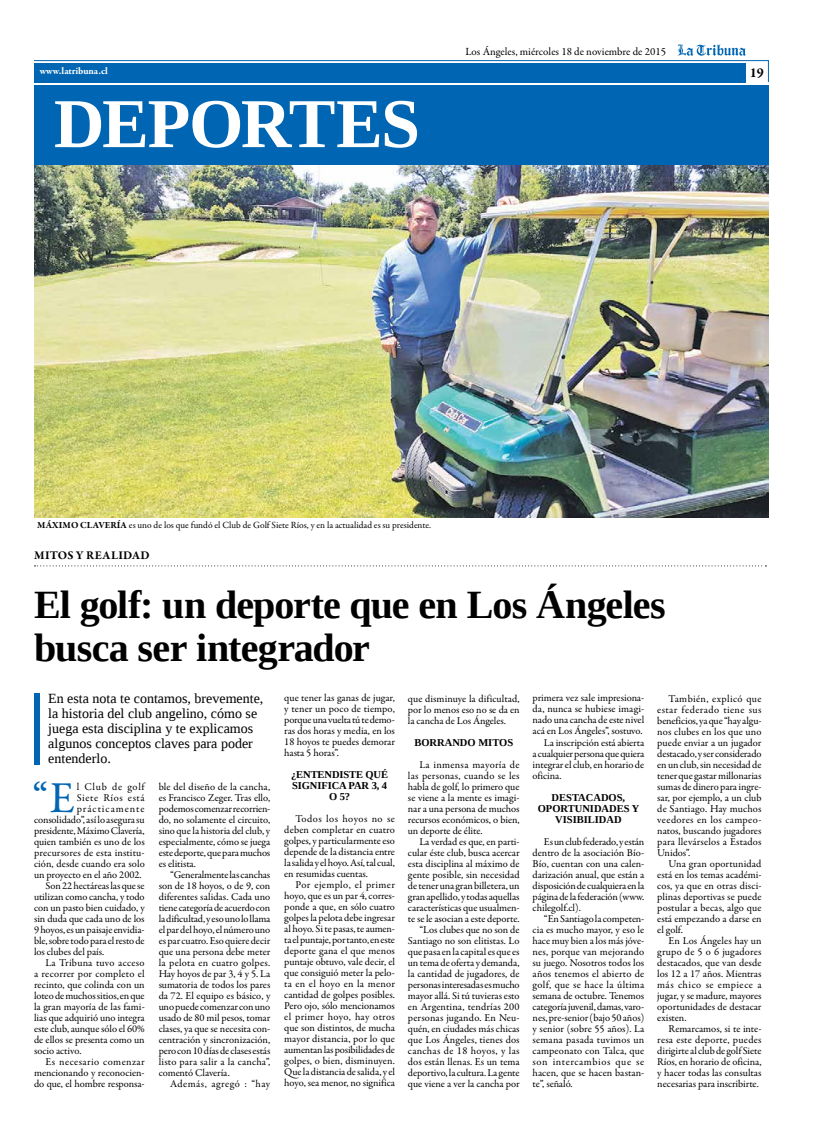
<style>
.page{position:relative;width:820px;height:1134px;background:#fff}
.page>*{position:absolute;margin:0;border:0;box-sizing:border-box;transform-origin:0 0}
.t1{font:700 70px "Liberation Serif";letter-spacing:-.025em;color:#fff}
.t2{font:44.5px "Garamond Premr Pro";color:#0066b3}
.t3{font:700 40px/43px "Liberation Serif";letter-spacing:-.02em;color:#000}
.t4{font:14px/15px "Liberation Serif";color:#000}
.t5{font:700 14px "Garamond Premr Pro";color:#000}
.t6{font:700 12px "Garamond Premr Pro";letter-spacing:.025em;color:#000}
.t7{font:11px "Garamond Premr Pro";color:#000}
.t8{font:10.5px/11px "Garamond Premr Pro";letter-spacing:-.005em;color:#000;text-align:justify}
.t9{font:700 10.5px/11px "Liberation Serif";color:#000;text-align:center}
.t10{font:10.5px "Garamond Premr Pro";letter-spacing:.02em;color:#000}
.t11{font:10.5px "Garamond Premr Pro";letter-spacing:.025em;color:#000}
.t12{font:10.5px "Garamond Premr Pro";letter-spacing:.04em;color:#000}
.t13{font:10.5px "Garamond Premr Pro";letter-spacing:.045em;color:#000}
.t14{font:10.5px "Garamond Premr Pro";letter-spacing:.06em;color:#000}
.t15{font:10.5px "Garamond Premr Pro";letter-spacing:.09em;color:#000}
.t16{font:10.5px "Garamond Premr Pro";letter-spacing:.065em;color:#000}
.t17{font:700 10px "Garamond Premr Pro";letter-spacing:-.005em;color:#fff}
.t18{font:9.5px "Garamond Premr Pro";color:#000}
.s1{font-weight:700}
</style>
<div class="page">
<svg style="left:34px;top:44px;width:735px;height:39px"></svg>
<div style="left:34px;top:63px;width:711px;height:19px;background:#0066b3"></div>
<div style="left:34px;top:85px;width:734px;height:80px;background:#0066b3"></div>
<svg style="left:35px;top:565px;width:731px;height:1px"></svg>
<div style="left:34px;top:693px;width:6px;height:72px;background:#0066b3"></div>
<img style="left:35px;top:165px;width:733px;height:352px">
<p class="t7" style="left:465px;top:45px;width:202px">Los Ángeles, miércoles 18 de noviembre de 2015</p>
<p class="t17" style="left:40px;top:65px;width:70px">www.latribuna.cl</p>
<h3 class="t5" style="left:749px;top:64px;width:16px">19</h3>
<h1 class="t1" style="left:54px;top:77px;width:367px">DEPORTES</h1>
<p class="t18" style="left:37px;top:520px;width:395px"><span class="s1">MÁXIMO CLAVERÍA</span> es uno de los que fundó el Club de Golf Siete Ríos, y en la actualidad es su presidente.</p>
<p class="t6" style="left:34px;top:548px;width:117px">MITOS Y REALIDAD</p>
<h3 class="t3" style="left:34px;top:582px;width:633px">El golf: un deporte que en Los Ángeles busca ser integrador</h3>
<h3 class="t4" style="left:48px;top:691px;width:217px">En esta nota te contamos, brevemente, la historia del club angelino, cómo se juega esta disciplina y te explicamos algunos conceptos claves para poder entenderlo.</h3>
<h2 class="t2" style="left:32px;top:771px;width:44px">“E</h2>
<p class="t16" style="left:77px;top:780px;width:69px">l Club de golf</p>
<p class="t8" style="left:284px;top:693px;width:112px">que tener las ganas de jugar, y tener un poco de tiempo, porque una vuelta tú te demo&shy;ras dos horas y media, en los 18 hoyos te puedes demorar hasta 5 horas”.</p>
<p class="t9" style="left:291px;top:769px;width:98px">¿ENTENDISTE QUÉ<br>SIGNIFICA PAR 3, 4<br>O 5?</p>
<p class="t8" style="left:284px;top:814px;width:112px;text-indent:11px">Todos los hoyos no se deben completar en cuatro golpes, y particularmente eso depende de la distancia entre la salida y el hoyo. Así, tal cual, en resumidas cuentas.</p>
<p class="t8" style="left:284px;top:880px;width:112px;text-indent:11px">Por ejemplo, el primer hoyo, que es un par 4, corres&shy;ponde a que, en sólo cuatro golpes la pelota debe ingresar al hoyo. Si te pasas, te aumen&shy;ta el puntaje, por tanto, en este deporte gana el que menos puntaje obtuvo, vale decir, el que consiguió meter la pelo&shy;ta en el hoyo en la menor cantidad de golpes posibles.<br>Pero ojo, sólo mencionamos el primer hoyo, hay otros que son distintos, de mucha mayor distancia, por lo que aumentan las posibilidades de golpes, o bien, disminuyen.<br>Que la distancia de salida, y el hoyo, sea menor, no significa</p>
<p class="t8" style="left:532px;top:693px;width:113px">primera vez sale impresiona-</p>
<p class="t8" style="left:532px;top:704px;width:113px">da, nunca se hubiese imagi-</p>
<p class="t8" style="left:532px;top:715px;width:113px">nado una cancha de este nivel</p>
<p class="t8" style="left:532px;top:726px;width:111px">acá en Los Ángeles”, sostuvo.</p>
<p class="t8" style="left:543px;top:737px;width:102px">La inscripción está abierta</p>
<p class="t8" style="left:532px;top:748px;width:113px">a cualquier persona que quiera</p>
<p class="t8" style="left:532px;top:759px;width:113px">integrar el club, en horario de</p>
<p class="t8" style="left:532px;top:770px;width:31px">oficina.</p>
<p class="t9" style="left:537px;top:791px;width:103px">DESTACADOS,<br>OPORTUNIDADES Y<br>VISIBILIDAD</p>
<p class="t8" style="left:532px;top:836px;width:113px;text-indent:11px">Es un club federado, y están dentro de la asociación Bío-Bío, cuentan con una calen&shy;darización anual, que están a disposición de cualquiera en la página de la federación (www. chilegolf.cl).</p>
<p class="t8" style="left:532px;top:913px;width:113px;text-indent:11px">“En Santiago la competen&shy;cia es mucho mayor, y eso le hace muy bien a los más jóve&shy;nes, porque van mejorando su juego. Nosotros todos los años tenemos el abierto de golf, que se hace la última semana de octubre. Tenemos categoría juvenil, damas, varo&shy;nes, pre-senior (bajo 50 años) y senior (sobre 55 años). La semana pasada tuvimos un campeonato con Talca, que son intercambios que se hacen, que se hacen bastan&shy;te”, señaló.</p>
<p class="t8" style="left:657px;top:693px;width:106px;text-indent:11px">También, explicó que estar federado tiene sus beneficios, ya que “hay algu&shy;nos clubes en los que uno puede enviar a un jugador destacado, y ser considerado en un club, sin necesidad de tener que gastar millonarias sumas de dinero para ingre&shy;sar, por ejemplo, a un club de Santiago. Hay muchos veedores en los campeo&shy;natos, buscando jugadores para llevárselos a Estados Unidos”.</p>
<p class="t8" style="left:657px;top:858px;width:106px;text-indent:11px">Una gran oportunidad está en los temas académi&shy;cos, ya que en otras disci&shy;plinas deportivas se puede postular a becas, algo que está empezando a darse en el golf.</p>
<p class="t8" style="left:657px;top:935px;width:106px;text-indent:11px">En Los Ángeles hay un grupo de 5 o 6 jugadores destacados, que van desde los 12 a 17 años. Mientras más chico se empiece a jugar, y se madure, mayores oportunidades de destacar existen.</p>
<p class="t8" style="left:657px;top:1023px;width:106px;text-indent:11px">Remarcamos, si te inte&shy;resa este deporte, puedes dirigirte al club de golf Siete Ríos, en horario de oficina, y hacer todas las consultas necesarias para inscribirte.</p>
<p class="t8" style="left:408px;top:693px;width:113px">que disminuye la dificultad, por lo menos eso no se da en la cancha de Los Ángeles.</p>
<p class="t9" style="left:414px;top:737px;width:100px">BORRANDO MITOS</p>
<p class="t8" style="left:408px;top:759px;width:113px;text-indent:11px">La inmensa mayoría de las personas, cuando se les habla de golf, lo primero que se viene a la mente es imagi&shy;nar a una persona de muchos recursos económicos, o bien, un deporte de élite.</p>
<p class="t8" style="left:408px;top:836px;width:113px;text-align:right">La verdad es que, en parti&shy;cular éste club, busca acercar esta disciplina al máximo de gente posible, sin necesidad de tener una gran billetera, un gran apellido, y todas aquellas características que usualmen&shy;te se le asocian a este deporte. “Los clubes que no son de<br>Santiago no son elitistas. Lo que pasa en la capital es que es un tema de oferta y demanda, la cantidad de jugadores, de personas interesadas es mucho mayor allá. Si tú tuvieras esto en Argentina, tendrías 200 personas jugando. En Neu&shy;quén, en ciudades más chicas que Los Ángeles, tienes dos canchas de 18 hoyos, y las dos están llenas. Es un tema deportivo, la cultura. La gente que viene a ver la cancha por</p>
<p class="t8" style="left:159px;top:781px;width:113px">ble del diseño de la cancha, es Francisco Zeger. Tras ello, podemos comenzar recorrien&shy;do, no solamente el circuito, sino que la historia del club, y especialmente, cómo se juega este deporte, que para muchos es elitista.</p>
<p class="t8" style="left:159px;top:869px;width:113px;text-indent:11px">“Generalmente las canchas son de 18 hoyos, o de 9, con diferentes salidas. Cada uno tiene categoría de acuerdo con la dificultad, y eso uno lo llama el par del hoyo, el número uno es par cuatro. Eso quiere decir que una persona debe meter la pelota en cuatro golpes.<br>Hay hoyos de par 3, 4 y 5. La sumatoria de todos los pares da 72. El equipo es básico, y uno puede comenzar con uno usado de 80 mil pesos, tomar clases, ya que se necesita con&shy;centración y sincronización, pero con 10 días de clases estás listo para salir a la cancha”, comentó Clavería.</p>
<p class="t13" style="left:170px;top:1077px;width:102px">Además, agregó : “hay</p>
<p class="t14" style="left:77px;top:791px;width:69px">Siete Ríos está</p>
<p class="t15" style="left:77px;top:802px;width:69px">prácticamente</p>
<p class="t8" style="left:34px;top:814px;width:112px">consolidado”, así lo asegura su</p>
<p class="t8" style="left:34px;top:825px;width:112px">presidente, Máximo Clavería,</p>
<p class="t8" style="left:34px;top:836px;width:112px">quien también es uno de los</p>
<p class="t8" style="left:34px;top:847px;width:112px">precursores de esta institu-</p>
<p class="t8" style="left:34px;top:858px;width:112px">ción, desde cuando era solo</p>
<p class="t8" style="left:34px;top:869px;width:109px">un proyecto en el año 2002.</p>
<p class="t8" style="left:45px;top:880px;width:101px">Son 22 hectáreas las que se</p>
<p class="t8" style="left:34px;top:891px;width:112px">utilizan como cancha, y todo</p>
<p class="t8" style="left:34px;top:902px;width:112px">con un pasto bien cuidado, y</p>
<p class="t8" style="left:34px;top:913px;width:112px">sin duda que cada uno de los</p>
<p class="t8" style="left:34px;top:925px;width:112px">9 hoyos, es un paisaje envidia-</p>
<p class="t8" style="left:34px;top:936px;width:112px">ble, sobre todo para el resto de</p>
<p class="t8" style="left:34px;top:947px;width:72px">los clubes del país.</p>
<p class="t11" style="left:45px;top:956px;width:101px">La Tribuna tuvo acceso</p>
<p class="t10" style="left:34px;top:967px;width:112px">a recorrer por completo el</p>
<p class="t8" style="left:34px;top:980px;width:112px">recinto, que colinda con un</p>
<p class="t8" style="left:34px;top:991px;width:112px">loteo de muchos sitios, en que</p>
<p class="t8" style="left:34px;top:1002px;width:112px">la gran mayoría de las fami-</p>
<p class="t8" style="left:34px;top:1013px;width:112px">lias que adquirió uno integra</p>
<p class="t8" style="left:34px;top:1024px;width:112px">este club, aunque sólo el 60%</p>
<p class="t8" style="left:34px;top:1035px;width:112px">de ellos se presenta como un</p>
<p class="t8" style="left:34px;top:1046px;width:49px">socio activo.</p>
<p class="t12" style="left:45px;top:1055px;width:101px">Es necesario comenzar</p>
<p class="t8" style="left:34px;top:1068px;width:112px">mencionando y reconocien-</p>
<p class="t8" style="left:34px;top:1079px;width:112px">do que, el hombre responsa-</p>
</div>
